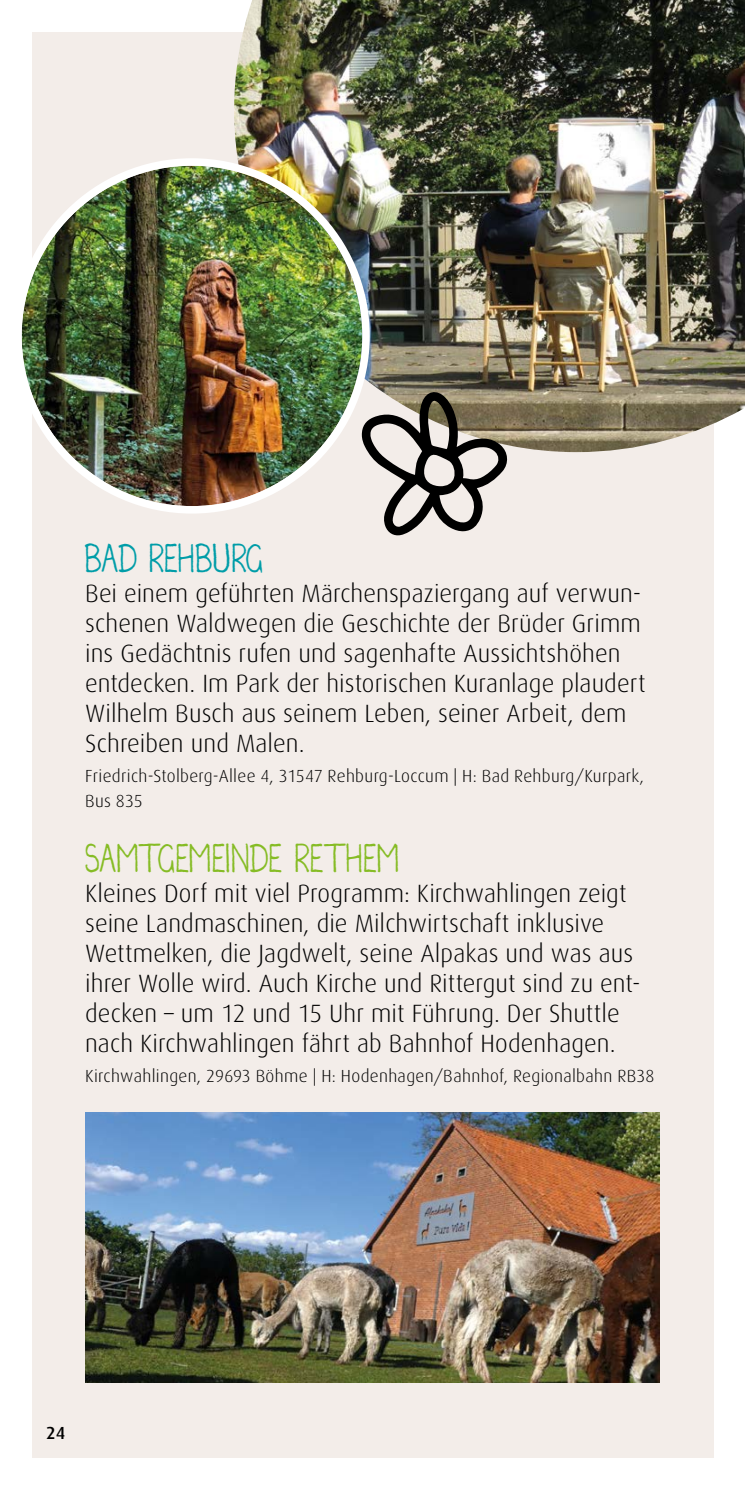
<style>
.page{position:relative;width:745px;height:1489px;background:#fff}
.page>*{position:absolute;margin:0;border:0;box-sizing:border-box;transform-origin:0 0}
.t1{font:40px "Irregularis";letter-spacing:.01em;color:#86bc25}
.t2{font:40px "Irregularis";letter-spacing:.01em;color:#009da8}
.t3{font:300 25px/30px "Dax";letter-spacing:.005em;color:#000}
.t4{font:300 17.5px/25px "Dax";letter-spacing:.02em;color:#000}
.t5{font:500 17.5px "Dax";color:#000}
</style>
<div class="page">
<div style="left:32px;top:32px;width:680px;height:1424px;background:#f3ede9"></div>
<img style="left:234px;top:0;width:510px;height:452px">
<img style="left:22px;top:166px;width:340px;height:340px;border-radius:170px">
<div style="left:14px;top:158px;width:355px;height:355px;border:8px solid #fff;border-radius:50%"></div>
<img style="left:85px;top:1112px;width:574px;height:270px">
<svg style="left:361px;top:389px;width:148px;height:147px"></svg>
<h1 class="t2" style="left:85px;top:538px;width:180px">BAD REHBURG</h1>
<p class="t3" style="left:85px;top:579px;width:561px">Bei einem geführten Märchenspaziergang auf verwun&shy;schenen Waldwegen die Geschichte der Brüder Grimm ins Gedächtnis rufen und sagenhafte Aussichtshöhen entdecken. Im Park der historischen Kuranlage plaudert Wilhelm Busch aus seinem Leben, seiner Arbeit, dem Schreiben und Malen.</p>
<p class="t4" style="left:85px;top:764px;width:560px">Friedrich-Stolberg-Allee 4, 31547 Rehburg-Loccum | H: Bad Rehburg/Kurpark,<br>Bus 835</p>
<h1 class="t1" style="left:85px;top:838px;width:315px">SAMTGEMEINDE RETHEM</h1>
<p class="t3" style="left:85px;top:879px;width:556px">Kleines Dorf mit viel Programm: Kirchwahlingen zeigt seine Landmaschinen, die Milchwirtschaft inklusive Wettmelken, die Jagdwelt, seine Alpakas und was aus ihrer Wolle wird. Auch Kirche und Rittergut sind zu ent&shy;decken – um 12 und 15 Uhr mit Führung. Der Shuttle nach Kirchwahlingen fährt ab Bahnhof Hodenhagen.</p>
<p class="t4" style="left:85px;top:1064px;width:570px">Kirchwahlingen, 29693 Böhme | H: Hodenhagen/Bahnhof, Regionalbahn RB38</p>
<p class="t5" style="left:46px;top:1422px;width:21px">24</p>
</div>
